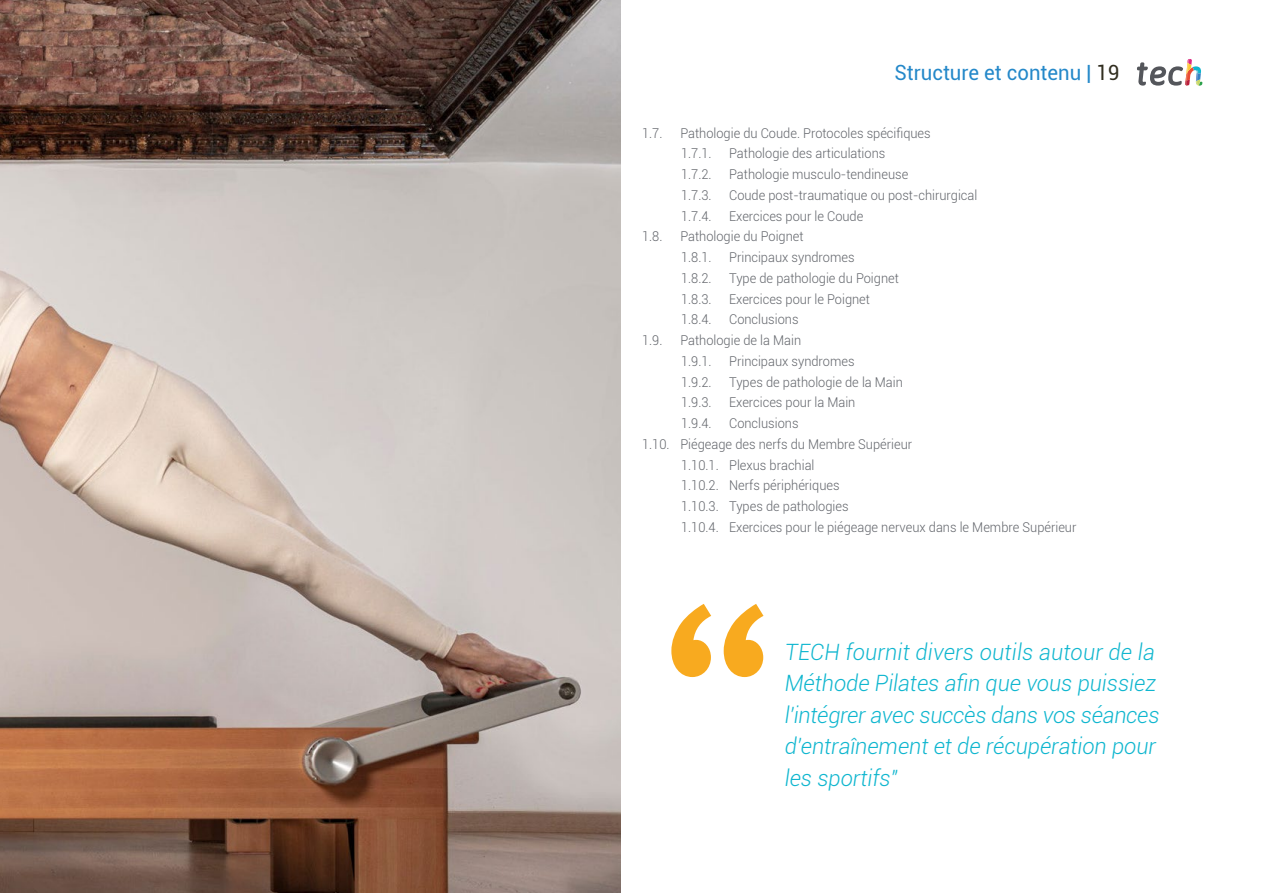
<style>
.page{position:relative;width:1263px;height:893px;background:#fff}
.page>*{position:absolute;margin:0;border:0;box-sizing:border-box;transform-origin:0 0}
.t1{font:italic 300 22.5px/31.5px "Roboto";color:#0fb6cf}
.t2{font:21px "Roboto";color:#2488c9}
.t3{font:300 13.5px/20.7px "Roboto";color:#61646a;scale:.95 1}
.s1{color:#312e20}
</style>
<div class="page">
<img style="left:0;top:0;width:621px;height:893px">
<svg style="left:1137px;top:59px;width:65px;height:27px"></svg>
<svg style="left:671px;top:604px;width:92px;height:73px"></svg>
<h2 class="t2" style="left:894px;top:57px;width:226px">Structure et contenu | <span class="s1">19</span></h2>
<p class="t3" style="left:642px;top:122px;width:23px">1.7.</p>
<p class="t3" style="left:680px;top:122px;width:265px">Pathologie du Coude. Protocoles spécifiques<br>1.7.1.</p>
<p class="t3" style="left:729px;top:143px;width:166px">Pathologie des articulations</p>
<p class="t3" style="left:681px;top:164px;width:34px">1.7.2.</p>
<p class="t3" style="left:729px;top:164px;width:190px">Pathologie musculo-tendineuse</p>
<p class="t3" style="left:681px;top:184px;width:34px">1.7.3.</p>
<p class="t3" style="left:729px;top:184px;width:263px">Coude post-traumatique ou post-chirurgical</p>
<p class="t3" style="left:681px;top:205px;width:34px">1.7.4.</p>
<p class="t3" style="left:729px;top:205px;width:143px">Exercices pour le Coude</p>
<p class="t3" style="left:642px;top:226px;width:23px">1.8.</p>
<p class="t3" style="left:680px;top:226px;width:131px">Pathologie du Poignet<br>1.8.1.</p>
<p class="t3" style="left:729px;top:247px;width:133px">Principaux syndromes</p>
<p class="t3" style="left:681px;top:267px;width:34px">1.8.2.</p>
<p class="t3" style="left:729px;top:267px;width:180px">Type de pathologie du Poignet</p>
<p class="t3" style="left:681px;top:288px;width:34px">1.8.3.</p>
<p class="t3" style="left:729px;top:288px;width:150px">Exercices pour le Poignet</p>
<p class="t3" style="left:681px;top:309px;width:34px">1.8.4.</p>
<p class="t3" style="left:729px;top:309px;width:75px">Conclusions</p>
<p class="t3" style="left:642px;top:330px;width:23px">1.9.</p>
<p class="t3" style="left:680px;top:330px;width:129px">Pathologie de la Main<br>1.9.1.</p>
<p class="t3" style="left:729px;top:350px;width:133px">Principaux syndromes</p>
<p class="t3" style="left:681px;top:371px;width:34px">1.9.2.</p>
<p class="t3" style="left:729px;top:371px;width:184px">Types de pathologie de la Main</p>
<p class="t3" style="left:681px;top:392px;width:34px">1.9.3.</p>
<p class="t3" style="left:729px;top:392px;width:134px">Exercices pour la Main</p>
<p class="t3" style="left:681px;top:413px;width:34px">1.9.4.</p>
<p class="t3" style="left:729px;top:413px;width:75px">Conclusions</p>
<p class="t3" style="left:642px;top:433px;width:286px">1.10. Piégeage des nerfs du Membre Supérieur</p>
<p class="t3" style="left:681px;top:454px;width:142px">1.10.1. Plexus brachial</p>
<p class="t3" style="left:681px;top:475px;width:168px">1.10.2. Nerfs périphériques</p>
<p class="t3" style="left:681px;top:496px;width:178px">1.10.3. Types de pathologies</p>
<p class="t3" style="left:681px;top:516px;width:418px">1.10.4. Exercices pour le piégeage nerveux dans le Membre Supérieur</p>
<h1 class="t1" style="left:785px;top:635px;width:376px">TECH fournit divers outils autour de la Méthode Pilates afin que vous puissiez l'intégrer avec succès dans vos séances d'entraînement et de récupération pour les sportifs"</h1>
</div>
